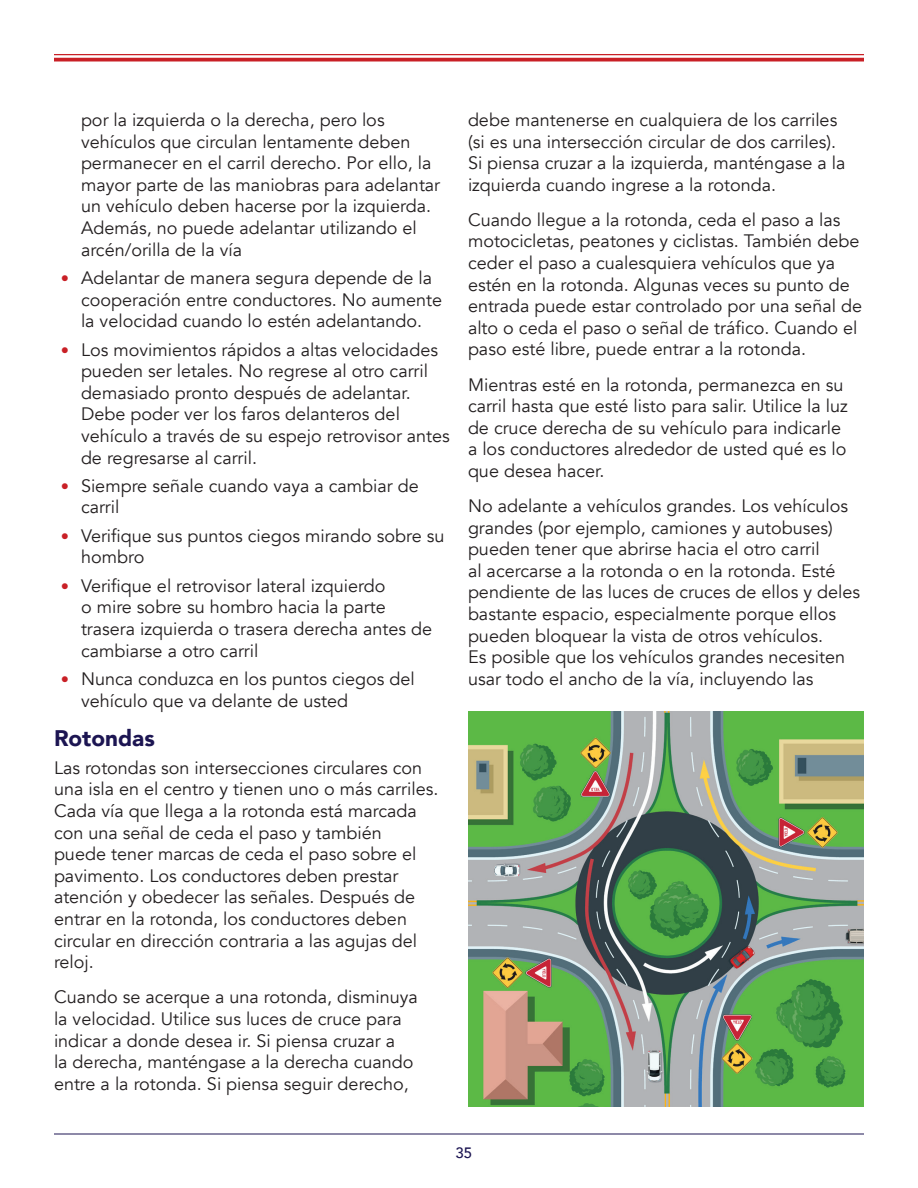
<style>
.page{position:relative;width:918px;height:1188px;background:#fff}
.page>*{position:absolute;margin:0;border:0;box-sizing:border-box;transform-origin:0 0}
.t1{font:900 22.5px "Avenir";color:#1c1552}
.t2{font:18px/21.6px "Avenir";color:#231f20}
.t3{font:500 15px "Avenir";color:#1c1552}
.s1{font-size:16.5px;color:#c92026}
</style>
<div class="page">
<hr style="left:54px;top:54px;width:810px;height:1px;background:#c92026">
<svg style="left:54px;top:58px;width:810px;height:4px;background:#cf3b41"></svg>
<hr style="left:54px;top:1134px;width:810px;height:1px;background:#1c1552">
<img style="left:468px;top:711px;width:396px;height:396px">
<p class="t2" style="left:81px;top:109px;width:361px">por la izquierda o la derecha, pero los vehículos que circulan lentamente deben permanecer en el carril derecho. Por ello, la mayor parte de las maniobras para adelantar un vehículo deben hacerse por la izquierda.<br>Además, no puede adelantar utilizando el arcén/orilla de la vía</p>
<p class="t2" style="left:81px;top:267px;width:363px;text-indent:-20px"><span class="s1">•</span> Adelantar de manera segura depende de la cooperación entre conductores. No aumente la velocidad cuando lo estén adelantando.</p>
<p class="t2" style="left:81px;top:339px;width:370px;text-indent:-20px"><span class="s1">•</span> Los movimientos rápidos a altas velocidades pueden ser letales. No regrese al otro carril demasiado pronto después de adelantar.<br>Debe poder ver los faros delanteros del vehículo a través de su espejo retrovisor antes de regresarse al carril.</p>
<p class="t2" style="left:81px;top:475px;width:339px;text-indent:-20px"><span class="s1">•</span> Siempre señale cuando vaya a cambiar de carril</p>
<p class="t2" style="left:81px;top:525px;width:365px;text-indent:-20px"><span class="s1">•</span> Verifique sus puntos ciegos mirando sobre su hombro</p>
<p class="t2" style="left:81px;top:575px;width:353px;text-indent:-20px"><span class="s1">•</span> Verifique el retrovisor lateral izquierdo<br>o mire sobre su hombro hacia la parte trasera izquierda o trasera derecha antes de cambiarse a otro carril</p>
<p class="t2" style="left:81px;top:668px;width:335px;text-indent:-20px"><span class="s1">•</span> Nunca conduzca en los puntos ciegos del vehículo que va delante de usted</p>
<p class="t1" style="left:54px;top:718px;width:102px">Rotondas</p>
<p class="t2" style="left:54px;top:757px;width:386px">Las rotondas son intersecciones circulares con una isla en el centro y tienen uno o más carriles.<br>Cada vía que llega a la rotonda está marcada con una señal de ceda el paso y también<br>puede tener marcas de ceda el paso sobre el pavimento. Los conductores deben prestar atención y obedecer las señales. Después de entrar en la rotonda, los conductores deben circular en dirección contraria a las agujas del reloj.</p>
<p class="t2" style="left:54px;top:987px;width:365px">Cuando se acerque a una rotonda, disminuya la velocidad. Utilice sus luces de cruce para indicar a donde desea ir. Si piensa cruzar a<br>la derecha, manténgase a la derecha cuando entre a la rotonda. Si piensa seguir derecho,</p>
<p class="t2" style="left:468px;top:109px;width:379px">debe mantenerse en cualquiera de los carriles (si es una intersección circular de dos carriles).<br>Si piensa cruzar a la izquierda, manténgase a la izquierda cuando ingrese a la rotonda.</p>
<p class="t2" style="left:468px;top:209px;width:396px">Cuando llegue a la rotonda, ceda el paso a las motocicletas, peatones y ciclistas. También debe ceder el paso a cualesquiera vehículos que ya estén en la rotonda. Algunas veces su punto de entrada puede estar controlado por una señal de alto o ceda el paso o señal de tráfico. Cuando el paso esté libre, puede entrar a la rotonda.</p>
<p class="t2" style="left:468px;top:374px;width:381px">Mientras esté en la rotonda, permanezca en su carril hasta que esté listo para salir. Utilice la luz de cruce derecha de su vehículo para indicarle a los conductores alrededor de usted qué es lo que desea hacer.</p>
<p class="t2" style="left:468px;top:495px;width:394px">No adelante a vehículos grandes. Los vehículos grandes (por ejemplo, camiones y autobuses) pueden tener que abrirse hacia el otro carril<br>al acercarse a la rotonda o en la rotonda. Esté pendiente de las luces de cruces de ellos y deles bastante espacio, especialmente porque ellos pueden bloquear la vista de otros vehículos.<br>Es posible que los vehículos grandes necesiten usar todo el ancho de la vía, incluyendo las</p>
<p class="t3" style="left:455px;top:1140px;width:18px">35</p>
</div>
